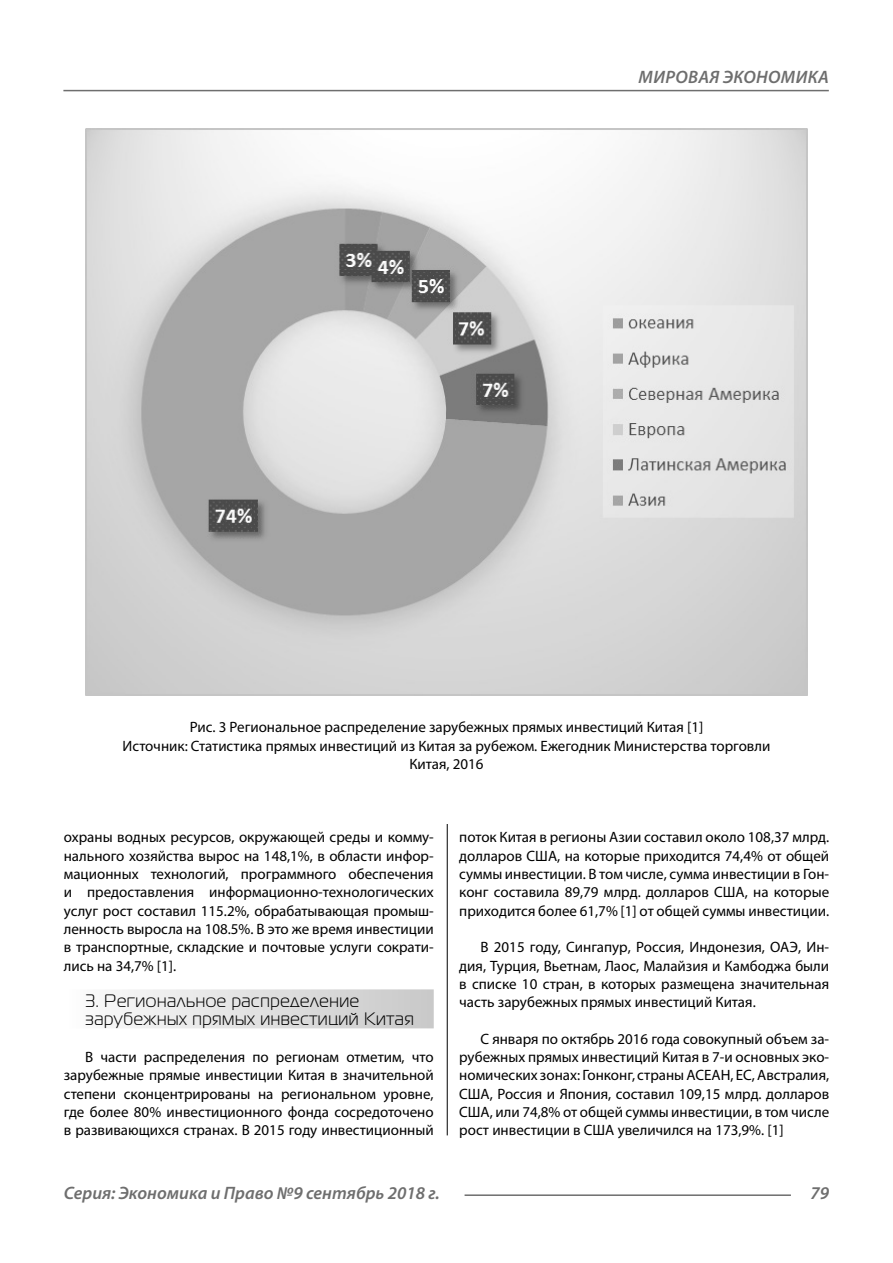
<style>
.page{position:relative;width:893px;height:1263px;background:#fff}
.page>*{position:absolute;margin:0;border:0;box-sizing:border-box;transform-origin:0 0}
.Subheader_2lines{font:18px/18.3px "Magistral C";letter-spacing:.035em;color:#000}
.t1{font:italic 600 18px "Myriad Pro";color:#6e6e6e}
.Normal{font:15px/18.3px "Myriad Pro";color:#000;text-align:justify}
.podpis{font:15px/18.3px "Myriad Pro";color:#000;text-align:center}
</style>
<div class="page">
<hr style="left:447px;top:128px;width:1px;height:1007px;background:#000">
<hr style="left:63px;top:90px;width:766px;height:1px;background:#6e6e6e">
<hr style="left:465px;top:1194px;width:326px;height:2px;background:#6e6e6e">
<div style="left:64px;top:989px;width:370px;height:39px;background:linear-gradient(to right,#fdfdfd,#c8c8c8)"></div>
<div style="left:64px;top:128px;width:765px;height:696px;background:#fff"></div>
<img style="left:85px;top:129px;width:723px;height:567px">
<p class="t1" style="left:639px;top:66px;width:27px">Мирова</p>
<p class="t1" style="left:710px;top:66px;width:27px">я экономика</p>
<p class="podpis" style="left:190px;top:718px;width:515px">Рис. 3 Региональное распределение зарубежных прямых инвестиций Китая [1]</p>
<p class="podpis" style="left:122px;top:736px;width:649px">Источник: Статистика прямых инвестиций из Китая за рубежом. Ежегодник Министерства торговли<br>Китая, 2016</p>
<p class="Normal" style="left:64px;top:828px;width:371px">охраны водных ресурсов, окружающей среды и комму&shy;нального хозяйства вырос на 148,1%, в области инфор&shy;мационных технологий, программного обеспечения и предоставления информационно-технологических услуг рост составил 115.2%, обрабатывающая промыш&shy;ленность выросла на 108.5%. В это же время инвестиции в транспортные, складские и почтовые услуги сократи&shy;лись на 34,7% [1].</p>
<p class="Subheader_2lines" style="left:85px;top:992px;width:330px">3. Региональное распределение зарубежных прямых инвестиций Китая</p>
<p class="Normal" style="left:64px;top:1048px;width:371px;text-indent:21px">В части распределения по регионам отметим, что зарубежные прямые инвестиции Китая в значительной степени сконцентрированы на региональном уровне, где более 80% инвестиционного фонда сосредоточено в развивающихся странах. В 2015 году инвестиционный</p>
<p class="Normal" style="left:459px;top:828px;width:371px">поток Китая в регионы Азии составил около 108,37 млрд. долларов США, на которые приходится 74,4% от общей суммы инвестиции. В том числе, сумма инвестиции в Гон&shy;конг составила 89,79 млрд. долларов США, на которые приходится более 61,7% [1] от общей суммы инвестиции.</p>
<p class="Normal" style="left:459px;top:938px;width:371px;text-indent:21px">В 2015 году, Сингапур, Россия, Индонезия, ОАЭ, Ин&shy;дия, Турция, Вьетнам, Лаос, Малайзия и Камбоджа были в списке 10 стран, в которых размещена значительная часть зарубежных прямых инвестиций Китая.</p>
<p class="Normal" style="left:459px;top:1029px;width:371px;text-indent:21px">С января по октябрь 2016 года совокупный объем за&shy;рубежных прямых инвестиций Китая в 7-и основных эко&shy;номических зонах: Гонконг, страны АСЕАН, ЕС, Австралия, США, Россия и Япония, составил 109,15 млрд. долларов США, или 74,8% от общей суммы инвестиции, в том числе рост инвестиции в США увеличился на 173,9%. [1]</p>
<p class="t1" style="left:64px;top:1182px;width:377px">Серия: Экономика и Право №9 сентябрь 2018 г.</p>
<p class="t1" style="left:810px;top:1182px;width:20px">79</p>
</div>
